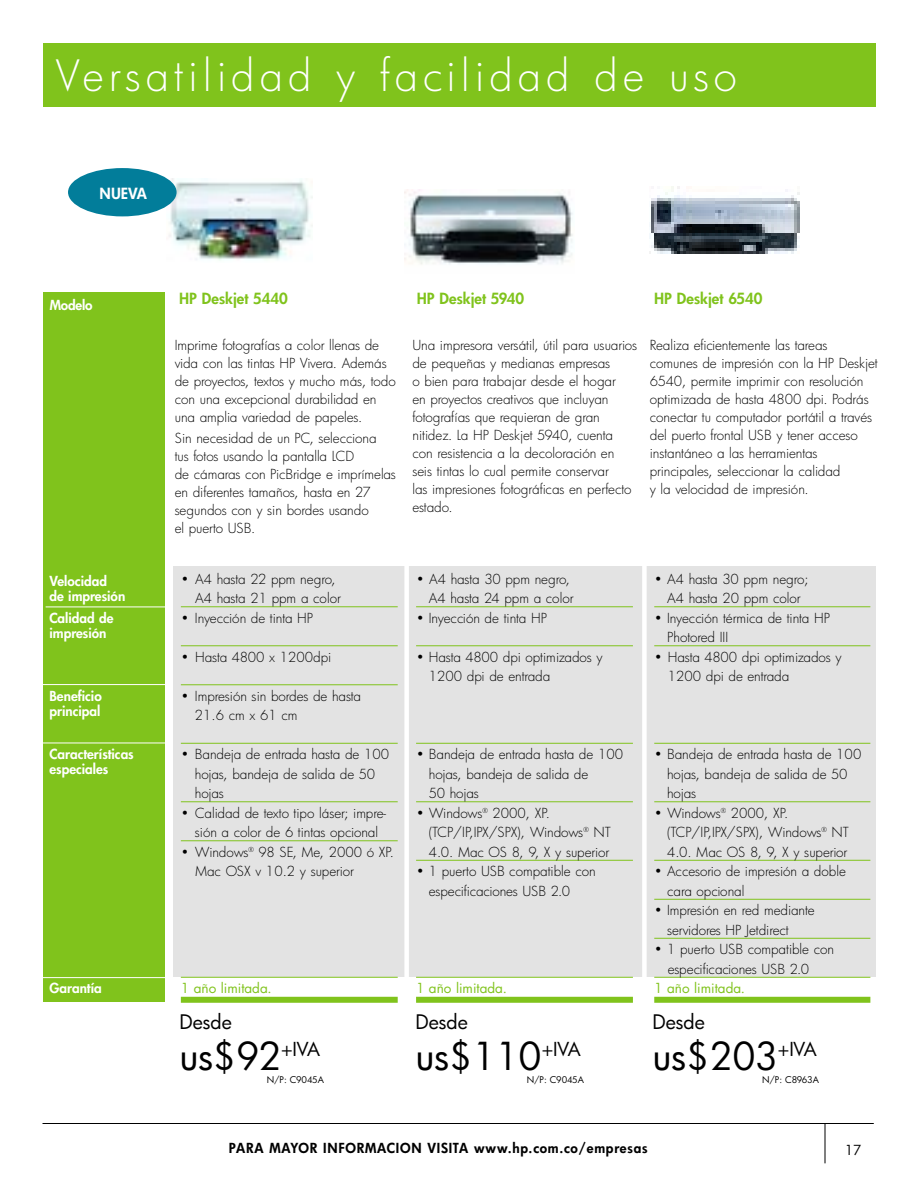
<style>
.page{position:relative;width:918px;height:1188px;background:#fff}
.page>*{position:absolute;margin:0;border:0;box-sizing:border-box;transform-origin:0 0}
.t1{font:300 42px "Futura";letter-spacing:.115em;color:#fff}
.t2{font:37.5px "Futura";letter-spacing:-.01em;color:#000}
.t3{font:19.5px "Futura";color:#000}
.t4{font:800 15px "Futura";color:#80c31c}
.t5{font:800 15px "Futura";letter-spacing:-.005em;color:#fff}
.t6{font:300 13.5px/18px "Futura";letter-spacing:-.005em;color:#000}
.t7{font:800 13.5px/15px "Futura LT";color:#fff}
.t8{font:800 13.5px "Futura";letter-spacing:.06em;color:#000}
.t9{font:800 13.5px/15px "Futura";color:#fff}
.t10{font:13.5px "Futura";color:#80c31c}
.t11{font:13.5px "Futura";color:#000}
.t12{font:9px "Futura";letter-spacing:-.015em;color:#000}
</style>
<div class="page">
<div style="left:174px;top:566px;width:702px;height:411px;background:#e3e3e3"></div>
<hr style="left:416px;top:607px;width:217px;height:1px;background:#80c31c">
<hr style="left:416px;top:646px;width:217px;height:1px;background:#80c31c">
<hr style="left:416px;top:743px;width:217px;height:1px;background:#80c31c">
<hr style="left:416px;top:802px;width:217px;height:1px;background:#80c31c">
<hr style="left:416px;top:860px;width:217px;height:1px;background:#80c31c">
<hr style="left:416px;top:977px;width:217px;height:1px;background:#80c31c">
<div style="left:416px;top:997px;width:217px;height:6px;background:#80c31c"></div>
<img style="left:649px;top:187px;width:150px;height:67px">
<img style="left:169px;top:178px;width:144px;height:83px">
<hr style="left:43px;top:1123px;width:831px;height:1px;background:#000">
<hr style="left:825px;top:1124px;width:1px;height:39px;background:#000">
<div style="left:44px;top:44px;width:832px;height:63px;background:#80c31c"></div>
<div style="left:68px;top:168px;width:109px;height:48px;background:#027d9a;border-radius:50%"></div>
<hr style="left:654px;top:607px;width:216px;height:1px;background:#80c31c">
<hr style="left:654px;top:646px;width:216px;height:1px;background:#80c31c">
<hr style="left:654px;top:743px;width:216px;height:1px;background:#80c31c">
<hr style="left:654px;top:802px;width:216px;height:1px;background:#80c31c">
<hr style="left:654px;top:860px;width:216px;height:1px;background:#80c31c">
<hr style="left:654px;top:899px;width:216px;height:1px;background:#80c31c">
<hr style="left:654px;top:938px;width:216px;height:1px;background:#80c31c">
<hr style="left:654px;top:977px;width:216px;height:1px;background:#80c31c">
<div style="left:654px;top:997px;width:216px;height:6px;background:#80c31c"></div>
<hr style="left:181px;top:607px;width:217px;height:1px;background:#80c31c">
<hr style="left:181px;top:646px;width:217px;height:1px;background:#80c31c">
<hr style="left:181px;top:685px;width:217px;height:1px;background:#80c31c">
<hr style="left:181px;top:743px;width:217px;height:1px;background:#80c31c">
<hr style="left:181px;top:802px;width:217px;height:1px;background:#80c31c">
<hr style="left:181px;top:841px;width:217px;height:1px;background:#80c31c">
<hr style="left:181px;top:977px;width:217px;height:1px;background:#80c31c">
<div style="left:181px;top:997px;width:217px;height:6px;background:#80c31c"></div>
<div style="left:404px;top:560px;width:5px;height:425px;background:#fff"></div>
<div style="left:44px;top:293px;width:121px;height:709px;background:#80c31c"></div>
<hr style="left:46px;top:607px;width:122px;height:1px;background:#fff">
<hr style="left:43px;top:684px;width:127px;height:1px;background:#fff">
<hr style="left:41px;top:743px;width:127px;height:1px;background:#fff">
<div style="left:642px;top:560px;width:5px;height:424px;background:#fff"></div>
<img style="left:404px;top:189px;width:169px;height:76px">
<hr style="left:41px;top:977px;width:127px;height:1px;background:#fff">
<h1 class="t1" style="left:56px;top:56px;width:682px">Versatilidad y facilidad de uso</h1>
<p class="t5" style="left:100px;top:186px;width:49px">NUEVA</p>
<p class="t9" style="left:50px;top:298px;width:44px">Modelo</p>
<p class="t9" style="left:50px;top:575px;width:77px">Velocidad<br>de impresión</p>
<p class="t9" style="left:50px;top:611px;width:66px">Calidad de impresión</p>
<p class="t7" style="left:50px;top:690px;width:54px">Beneficio principal</p>
<p class="t7" style="left:50px;top:748px;width:86px">Características especiales</p>
<p class="t7" style="left:50px;top:982px;width:54px">Garantía</p>
<p class="t4" style="left:179px;top:292px;width:110px">HP Deskjet 5440</p>
<p class="t6" style="left:175px;top:337px;width:223px">Imprime fotografías a color llenas de vida con las tintas HP Vivera. Además de proyectos, textos y mucho más, todo con una excepcional durabilidad en una amplia variedad de papeles.</p>
<p class="t6" style="left:175px;top:430px;width:223px">Sin necesidad de un PC, selecciona<br>tus fotos usando la pantalla LCD<br>de cámaras con PicBridge e imprímelas en diferentes tamaños, hasta en 27 segundos con y sin bordes usando<br>el puerto USB.</p>
<p class="t6" style="left:195px;top:570px;width:147px;line-height:19.5px;text-indent:-14px">• A4 hasta 22 ppm negro,<br>A4 hasta 21 ppm a color</p>
<p class="t6" style="left:181px;top:610px;width:134px">• Inyección de tinta HP</p>
<p class="t6" style="left:181px;top:649px;width:152px">• Hasta 4800 x 1200dpi</p>
<p class="t6" style="left:195px;top:687px;width:168px;line-height:19.5px;text-indent:-14px">• Impresión sin bordes de hasta<br>21.6 cm x 61 cm</p>
<p class="t6" style="left:195px;top:746px;width:196px;line-height:19.5px;text-indent:-14px">• Bandeja de entrada hasta de 100 hojas, bandeja de salida de 50 hojas</p>
<p class="t6" style="left:181px;top:804px;width:207px;line-height:19.5px;text-align:center">• Calidad de texto tipo láser; impre&shy;sión a color de 6 tintas opcional</p>
<p class="t6" style="left:195px;top:843px;width:201px;line-height:19.5px;text-indent:-14px">• Windows<sup>®</sup> 98 SE, Me, 2000 ó XP.<br>Mac OSX v 10.2 y superior</p>
<p class="t10" style="left:181px;top:982px;width:92px">1 año limitada.</p>
<h3 class="t3" style="left:180px;top:1013px;width:54px">Desde</h3>
<h2 class="t2" style="left:180px;top:1039px;width:142px">us$92<sup>+IVA</sup></h2>
<p class="t12" style="left:267px;top:1076px;width:59px">N/P: C9045A</p>
<p class="t4" style="left:417px;top:292px;width:109px">HP Deskjet 5940</p>
<p class="t6" style="left:412px;top:337px;width:226px">Una impresora versátil, útil para usuarios de pequeñas y medianas empresas<br>o bien para trabajar desde el hogar<br>en proyectos creativos que incluyan fotografías que requieran de gran nitidez. La HP Deskjet 5940, cuenta<br>con resistencia a la decoloración en seis tintas lo cual permite conservar<br>las impresiones fotográficas en perfecto estado.</p>
<p class="t4" style="left:654px;top:291px;width:110px">HP Deskjet 6540</p>
<p class="t6" style="left:650px;top:337px;width:229px">Realiza eficientemente las tareas comunes de impresión con la HP Deskjet 6540, permite imprimir con resolución optimizada de hasta 4800 dpi. Podrás conectar tu computador portátil a través del puerto frontal USB y tener acceso instantáneo a las herramientas principales, seleccionar la calidad<br>y la velocidad de impresión.</p>
<p class="t6" style="left:416px;top:570px;width:159px;line-height:19.5px;text-align:right">• A4 hasta 30 ppm negro,<br>A4 hasta 24 ppm a color</p>
<p class="t6" style="left:416px;top:610px;width:132px">• Inyección de tinta HP</p>
<p class="t6" style="left:429px;top:648px;width:175px;line-height:19.5px;text-indent:-13px">• Hasta 4800 dpi optimizados y<br>1200 dpi de entrada</p>
<p class="t6" style="left:654px;top:570px;width:156px;line-height:19.5px;text-align:center">• A4 hasta 30 ppm negro;<br>A4 hasta 20 ppm color</p>
<p class="t6" style="left:667px;top:609px;width:165px;line-height:19.5px;text-indent:-13px">• Inyección térmica de tinta HP<br>Photored III</p>
<p class="t6" style="left:668px;top:648px;width:175px;line-height:19.5px;text-indent:-13px">• Hasta 4800 dpi optimizados y<br>1200 dpi de entrada</p>
<p class="t6" style="left:429px;top:746px;width:196px;line-height:19.5px;text-indent:-13px">• Bandeja de entrada hasta de 100 hojas, bandeja de salida de<br>50 hojas</p>
<p class="t6" style="left:429px;top:804px;width:183px;line-height:19.5px;text-indent:-13px">• Windows<sup>®</sup> 2000, XP. (TCP/IP,IPX/SPX), Windows<sup>®</sup> NT<br>4.0. Mac OS 8, 9, X y superior</p>
<p class="t6" style="left:429px;top:863px;width:169px;line-height:19.5px;text-indent:-13px">• 1 puerto USB compatible con especificaciones USB 2.0</p>
<p class="t10" style="left:416px;top:982px;width:92px">1 año limitada.</p>
<h3 class="t3" style="left:416px;top:1013px;width:54px">Desde</h3>
<h2 class="t2" style="left:416px;top:1039px;width:167px">us$110<sup>+IVA</sup></h2>
<p class="t12" style="left:527px;top:1076px;width:59px">N/P: C9045A</p>
<p class="t6" style="left:667px;top:746px;width:196px;line-height:19.5px;text-indent:-13px">• Bandeja de entrada hasta de 100 hojas, bandeja de salida de 50 hojas</p>
<p class="t6" style="left:667px;top:804px;width:183px;line-height:19.5px;text-indent:-13px">• Windows<sup>®</sup> 2000, XP. (TCP/IP,IPX/SPX), Windows<sup>®</sup> NT<br>4.0. Mac OS 8, 9, X y superior</p>
<p class="t6" style="left:667px;top:863px;width:180px;line-height:19.5px;text-indent:-13px">• Accesorio de impresión a doble cara opcional</p>
<p class="t6" style="left:667px;top:902px;width:149px;line-height:19.5px;text-indent:-13px">• Impresión en red mediante servidores HP Jetdirect</p>
<p class="t6" style="left:668px;top:941px;width:168px;line-height:19.5px;text-indent:-13px">• 1 puerto USB compatible con especificaciones USB 2.0</p>
<p class="t10" style="left:654px;top:982px;width:92px">1 año limitada.</p>
<h3 class="t3" style="left:653px;top:1013px;width:54px">Desde</h3>
<h2 class="t2" style="left:653px;top:1039px;width:166px">us$203<sup>+IVA</sup></h2>
<p class="t12" style="left:762px;top:1076px;width:58px">N/P: C8963A</p>
<p class="t8" style="left:229px;top:1141px;width:420px">PARA MAYOR INFORMACION VISITA www.hp.com.co/empresas</p>
<p class="t11" style="left:845px;top:1144px;width:18px">17</p>
</div>
